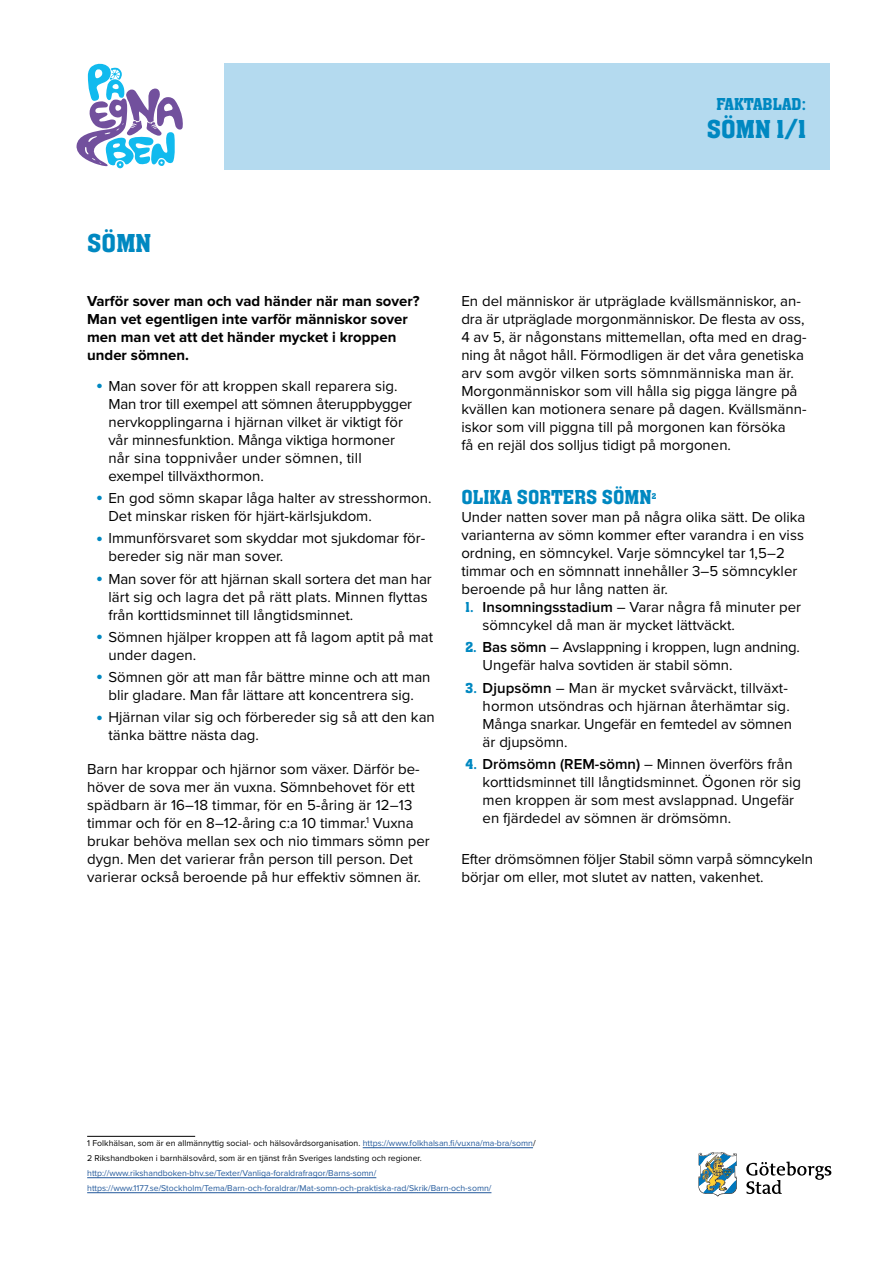
<style>
.page{position:relative;width:893px;height:1263px;background:#fff}
.page>*{position:absolute;margin:0;border:0;box-sizing:border-box;transform-origin:0 0}
.t1{font:27px "Aachen Medium Plain";color:#0088c1}
.t2{font:21px "Aachen Medium Plain";color:#0088c1}
.t3{font:18px "Aachen Medium Plain";color:#0088c1}
.t4{font:15px/18px "Proxima Nova";color:#000}
.t5{font:700 15px/18px "Proxima Nova";color:#000}
.t6{font:8.7px/15px "Proxima Nova";color:#000}
.t7{font:8.7px/15px "Proxima Nova";color:#245a9c}
.t8{font:8.7px "Aachen Medium Plain";color:#0088c1}
.s1{font-size:21px;color:#0088c1}
.s2{font-family:"Aachen Medium Plain";color:#0088c1}
.s3{font-weight:600}
.s4{color:#245a9c}
</style>
<div class="page">
<svg style="left:746px;top:1161px;width:85px;height:33px"></svg>
<svg style="left:698px;top:1152px;width:39px;height:44px"></svg>
<div style="left:224px;top:64px;width:605px;height:106px;background:#b4daef"></div>
<svg style="left:77px;top:64px;width:106px;height:104px"></svg>
<hr style="left:87px;top:1136px;width:108px;height:1px;background:#000">
<hr style="left:363px;top:1147px;width:170px;height:1px;background:#245a9c">
<hr style="left:87px;top:1177px;width:289px;height:1px;background:#245a9c">
<hr style="left:87px;top:1192px;width:404px;height:1px;background:#245a9c">
<p class="t3" style="left:716px;top:93px;width:91px">FAKTABLAD:</p>
<h1 class="t1" style="left:707px;top:113px;width:101px">SÖMN 1/1</h1>
<h1 class="t1" style="left:87px;top:227px;width:66px">SÖMN</h1>
<p class="t5" style="left:87px;top:292px;width:334px">Varför sover man och vad händer när man sover?<br>Man vet egentligen inte varför människor sover men man vet att det händer mycket i kroppen under sömnen.</p>
<p class="t4" style="left:108px;top:376px;width:305px;text-indent:-13px"><span class="s1">•</span> Man sover för att kroppen skall reparera sig.<br>Man tror till exempel att sömnen återuppbygger nervkopplingarna i hjärnan vilket är viktigt för vår minnesfunktion. Många viktiga hormoner når sina toppnivåer under sömnen, till exempel tillväxthormon.</p>
<p class="t4" style="left:108px;top:488px;width:325px;text-indent:-13px"><span class="s1">•</span> En god sömn skapar låga halter av stresshormon.<br>Det minskar risken för hjärt-kärlsjukdom.</p>
<p class="t4" style="left:108px;top:529px;width:318px;text-indent:-13px"><span class="s1">•</span> Immunförsvaret som skyddar mot sjukdomar för&shy;bereder sig när man sover.</p>
<p class="t4" style="left:108px;top:569px;width:325px;text-indent:-13px"><span class="s1">•</span> Man sover för att hjärnan skall sortera det man har lärt sig och lagra det på rätt plats. Minnen flyttas från korttidsminnet till långtidsminnet.</p>
<p class="t4" style="left:108px;top:627px;width:326px;text-indent:-13px"><span class="s1">•</span> Sömnen hjälper kroppen att få lagom aptit på mat under dagen.</p>
<p class="t4" style="left:96px;top:667px;width:336px;text-align:center"><span class="s1">•</span> Sömnen gör att man får bättre minne och att man blir gladare. Man får lättare att koncentrera sig.</p>
<p class="t4" style="left:108px;top:708px;width:328px;text-indent:-13px"><span class="s1">•</span> Hjärnan vilar sig och förbereder sig så att den kan tänka bättre nästa dag.</p>
<p class="t4" style="left:87px;top:759px;width:344px">Barn har kroppar och hjärnor som växer. Därför be&shy;höver de sova mer än vuxna. Sömnbehovet för ett spädbarn är 16–18 timmar, för en 5-åring är 12–13 timmar och för en 8–12-åring c:a 10 timmar.<sup>1</sup> Vuxna brukar behöva mellan sex och nio timmars sömn per dygn. Men det varierar från person till person. Det varierar också beroende på hur effektiv sömnen är.</p>
<p class="t4" style="left:461px;top:291px;width:347px">En del människor är utpräglade kvällsmänniskor, an&shy;dra är utpräglade morgonmänniskor. De flesta av oss, 4 av 5, är någonstans mittemellan, ofta med en drag&shy;ning åt något håll. Förmodligen är det våra genetiska arv som avgör vilken sorts sömnmänniska man är.<br>Morgonmänniskor som vill hålla sig pigga längre på kvällen kan motionera senare på dagen. Kvällsmänn&shy;iskor som vill piggna till på morgonen kan försöka<br>få en rejäl dos solljus tidigt på morgonen.</p>
<h2 class="t2" style="left:461px;top:484px;width:192px">OLIKA SORTERS SÖMN</h2>
<p class="t8" style="left:652px;top:491px;width:6px">2</p>
<p class="t4" style="left:461px;top:507px;width:346px">Under natten sover man på några olika sätt. De olika varianterna av sömn kommer efter varandra i en viss ordning, en sömncykel. Varje sömncykel tar 1,5–2 timmar och en sömnnatt innehåller 3–5 sömncykler beroende på hur lång natten är.</p>
<p class="t4" style="left:483px;top:597px;width:320px;text-indent:-17px"><span class="s2">1.</span> <span class="s3">Insomningsstadium</span> – Varar några få minuter per sömncykel då man är mycket lättväckt.</p>
<p class="t4" style="left:483px;top:638px;width:319px;text-indent:-17px"><span class="s2">2.</span> <span class="s3">Bas sömn</span> – Avslappning i kroppen, lugn andning.<br>Ungefär halva sovtiden är stabil sömn.</p>
<p class="t4" style="left:483px;top:678px;width:311px;text-indent:-17px"><span class="s2">3.</span> <span class="s3">Djupsömn</span> – Man är mycket svårväckt, tillväxt&shy;hormon utsöndras och hjärnan återhämtar sig.<br>Många snarkar. Ungefär en femtedel av sömnen är djupsömn.</p>
<p class="t4" style="left:483px;top:754px;width:320px;text-indent:-17px"><span class="s2">4.</span> <span class="s3">Drömsömn (REM-sömn)</span> – Minnen överförs från korttidsminnet till långtidsminnet. Ögonen rör sig men kroppen är som mest avslappnad. Ungefär en fjärdedel av sömnen är drömsömn.</p>
<p class="t4" style="left:461px;top:849px;width:353px">Efter drömsömnen följer Stabil sömn varpå sömncykeln börjar om eller, mot slutet av natten, vakenhet.</p>
<p class="t6" style="left:87px;top:1135px;width:450px">1 Folkhälsan, som är en allmännyttig social- och hälsovårdsorganisation. <span class="s4">https://www.folkhalsan.fi/vuxna/ma-bra/somn</span>/<br>2 Rikshandboken i barnhälsovård, som är en tjänst från Sveriges landsting och regioner.</p>
<p class="t7" style="left:87px;top:1165px;width:406px">http://www.rikshandboken-bhv.se/Texter/Vanliga-foraldrafragor/Barns-somn/ https://www.1177.se/Stockholm/Tema/Barn-och-foraldrar/Mat-somn-och-praktiska-rad/Skrik/Barn-och-somn/</p>
</div>
